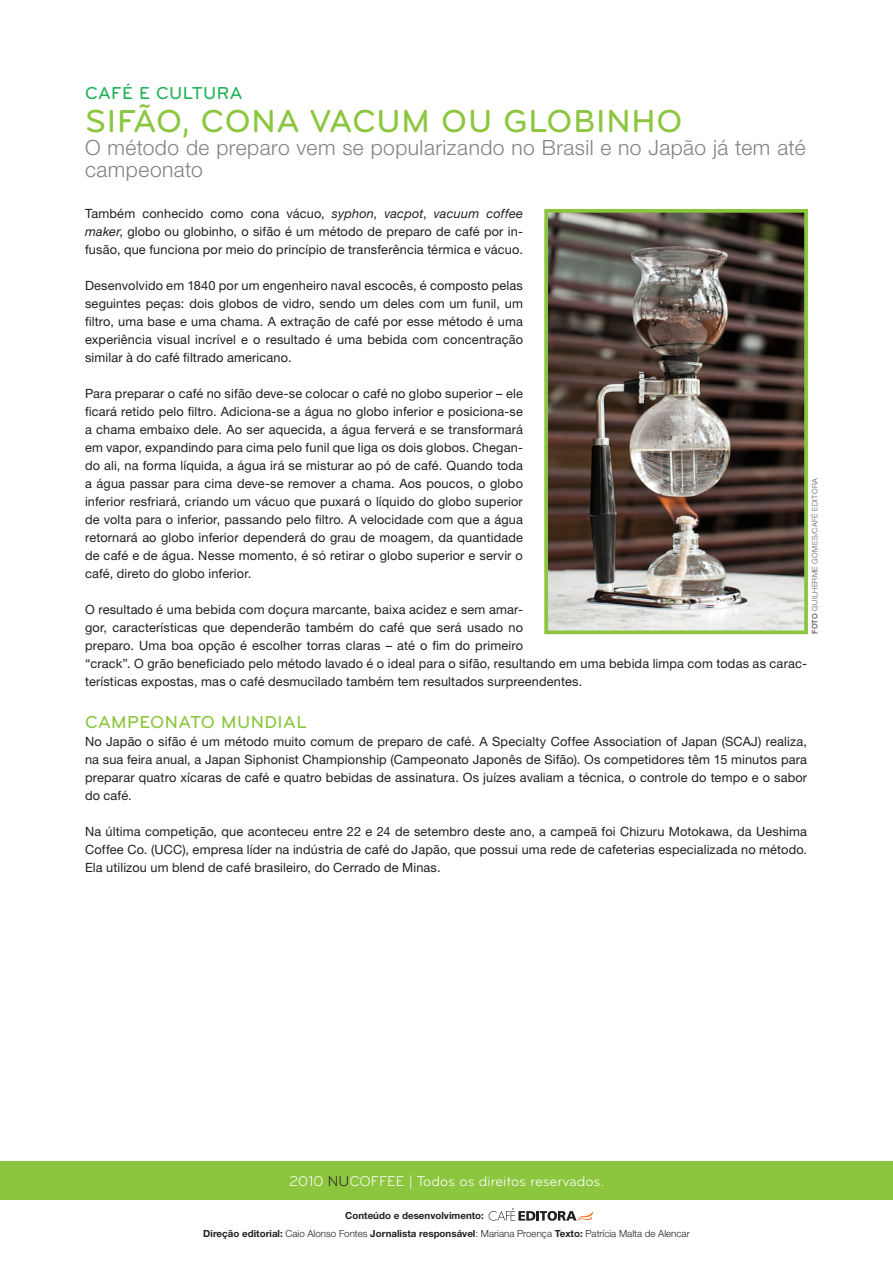
<style>
.page{position:relative;width:893px;height:1263px;background:#fff}
.page>*{position:absolute;margin:0;border:0;box-sizing:border-box;transform-origin:0 0}
.t1{font:500 33px "Bryant";letter-spacing:.025em;color:#8bc63e}
.t2{font:300 21px/22.5px "Helvetica Neue LT Std";letter-spacing:.02em;color:#808285}
.t3{font:500 18px "Bryant";letter-spacing:.025em;color:#8bc63e}
.t4{font:500 18px "Bryant";letter-spacing:.025em;color:#21b259}
.t5{font:14.7px "Bryant";color:#fff}
.t6{font:12.75px/18px "Helvetica Neue LT Std";letter-spacing:.01em;color:#231f20;text-align:justify}
.t7{font:300 9.75px "Helvetica Neue LT Std";color:#231f20}
.t8{font:700 9.75px "Helvetica Neue LT Std";color:#231f20}
.texto_corrido{font:300 7.5px "Helvetica Neue LT Std";letter-spacing:.045em;color:#57585a}
.s1{font-style:italic}
.s2{font-weight:500}
.s3{color:#231f20}
.s4{font-weight:700}
</style>
<div class="page">
<div style="left:0;top:1161px;width:893px;height:39px;background:#8bc63e"></div>
<svg style="left:489px;top:1208px;width:104px;height:13px"></svg>
<img style="left:549px;top:214px;width:254px;height:415px">
<div style="left:544px;top:209px;width:264px;height:425px;border:4px solid #8bc63e"></div>
<p class="t4" style="left:85px;top:84px;width:159px">CAFÉ E CULTURA</p>
<p class="t1" style="left:85px;top:104px;width:599px">SIFÃO, CONA VACUM OU GLOBINHO</p>
<p class="t2" style="left:85px;top:135px;width:722px">O método de preparo vem se popularizando no Brasil e no Japão já tem até campeonato</p>
<p class="t6" style="left:85px;top:204px;width:439px">Também conhecido como cona vácuo, <span class="s1">syphon</span>, <span class="s1">vacpot</span>, <span class="s1">vacuum coffee maker</span>, globo ou globinho, o sifão é um método de preparo de café por in&shy;fusão, que funciona por meio do princípio de transferência térmica e vácuo.</p>
<p class="t6" style="left:85px;top:276px;width:439px">Desenvolvido em 1840 por um engenheiro naval escocês, é composto pelas seguintes peças: dois globos de vidro, sendo um deles com um funil, um filtro, uma base e uma chama. A extração de café por esse método é uma experiência visual incrível e o resultado é uma bebida com concentração similar à do café filtrado americano.</p>
<p class="t6" style="left:85px;top:384px;width:439px">Para preparar o café no sifão deve-se colocar o café no globo superior – ele ficará retido pelo filtro. Adiciona-se a água no globo inferior e posiciona-se a chama embaixo dele. Ao ser aquecida, a água ferverá e se transformará em vapor, expandindo para cima pelo funil que liga os dois globos. Chegan&shy;do ali, na forma líquida, a água irá se misturar ao pó de café. Quando toda a água passar para cima deve-se remover a chama. Aos poucos, o globo inferior resfriará, criando um vácuo que puxará o líquido do globo superior de volta para o inferior, passando pelo filtro. A velocidade com que a água retornará ao globo inferior dependerá do grau de moagem, da quantidade de café e de água. Nesse momento, é só retirar o globo superior e servir o café, direto do globo inferior.</p>
<p class="t6" style="left:85px;top:600px;width:724px;text-align:left">O resultado é uma bebida com doçura marcante, baixa acidez e sem amar-<br>gor, características que dependerão também do café que será usado no<br>preparo. Uma boa opção é escolher torras claras – até o fim do primeiro<br>“crack”. O grão beneficiado pelo método lavado é o ideal para o sifão, resultando em uma bebida limpa com todas as carac&shy;terísticas expostas, mas o café desmucilado também tem resultados surpreendentes.</p>
<p class="t3" style="left:85px;top:712px;width:223px">CAMPEONATO MUNDIAL</p>
<p class="t6" style="left:85px;top:732px;width:724px">No Japão o sifão é um método muito comum de preparo de café. A Specialty Coffee Association of Japan (SCAJ) realiza, na sua feira anual, a Japan Siphonist Championship (Campeonato Japonês de Sifão). Os competidores têm 15 minutos para preparar quatro xícaras de café e quatro bebidas de assinatura. Os juízes avaliam a técnica, o controle do tempo e o sabor do café.</p>
<p class="t6" style="left:85px;top:822px;width:724px">Na última competição, que aconteceu entre 22 e 24 de setembro deste ano, a campeã foi Chizuru Motokawa, da Ueshima Coffee Co. (UCC), empresa líder na indústria de café do Japão, que possui uma rede de cafeterias especializada no método.<br>Ela utilizou um blend de café brasileiro, do Cerrado de Minas.</p>
<p class="texto_corrido" style="left:810px;top:634px;width:158px;rotate:-90deg"><span class="s2">FOTO</span> GUILHERME GOMES/CAFÉ EDITORA</p>
<p class="t5" style="left:289px;top:1173px;width:316px">2010 <span class="s3">NU</span>COFFEE | Todos os direitos reservados.</p>
<p class="t8" style="left:345px;top:1210px;width:140px">Conteúdo e desenvolvimento:</p>
<p class="t7" style="left:203px;top:1227px;width:488px"><span class="s4">Direção editorial:</span> Caio Alonso Fontes <span class="s4">Jornalista responsável</span>: Mariana Proença <span class="s4">Texto:</span> Patrícia Malta de Alencar</p>
</div>
